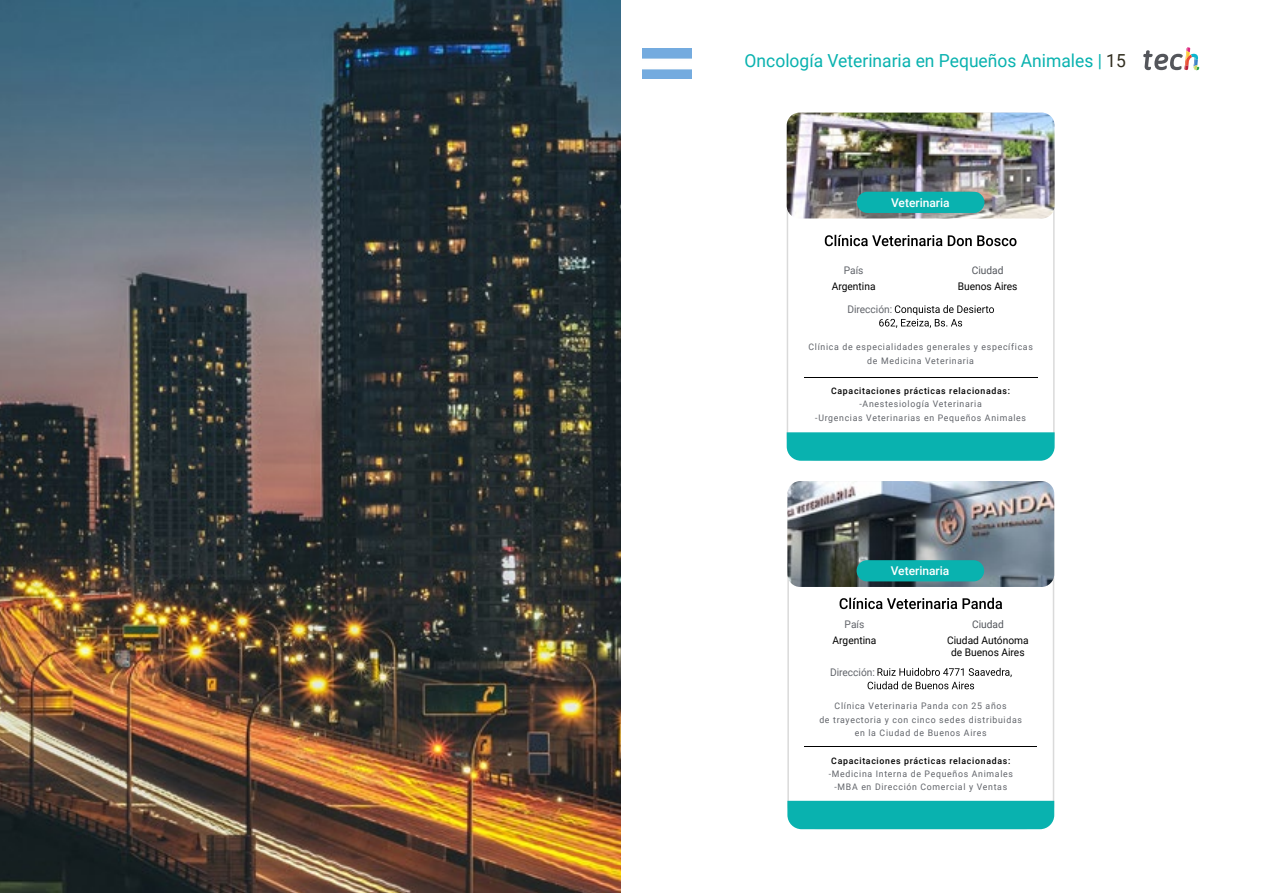
<style>
.page{position:relative;width:1263px;height:893px;background:#fff}
.page>*{position:absolute;margin:0;border:0;box-sizing:border-box;transform-origin:0 0}
.t1{font:18px "Roboto";color:#09b2af}
.t2{font:500 12px "Roboto";color:#fff}
.t3{font:10.5px/12px "Roboto";color:#000;text-align:center}
.t4{font:10.5px "Roboto";color:#61646a}
.t5{font:10.5px "Roboto";color:#52555b}
.t6{font:9px/13.5px "Roboto";letter-spacing:.08em;color:#61646a;text-align:center}
.t7{font:500 9px "Roboto";letter-spacing:.08em;color:#000}
.s1{color:#00b0ae}
.s2{color:#312e20}
</style>
<div class="page">
<svg style="left:1143px;top:47px;width:56px;height:24px"></svg>
<img style="left:0;top:0;width:621px;height:893px">
<svg style="left:786px;top:112px;width:269px;height:339px"></svg>
<img style="left:787px;top:113px;width:267px;height:105px">
<div style="left:857px;top:192px;width:127px;height:21px;background:#09b2af;border-radius:11px"></div>
<svg style="left:787px;top:432px;width:267px;height:29px;background:#10b4b1"></svg>
<hr style="left:804px;top:377px;width:233px;height:1px;background:#000">
<svg style="left:825px;top:235px;width:191px;height:11px"></svg>
<svg style="left:879px;top:305px;width:115px;height:23px"></svg>
<svg style="left:787px;top:492px;width:268px;height:338px"></svg>
<img style="left:787px;top:481px;width:267px;height:106px">
<div style="left:856px;top:560px;width:128px;height:21px;background:#09b2af;border-radius:11px"></div>
<div style="left:787px;top:801px;width:267px;height:28px;background:#09b2af"></div>
<hr style="left:804px;top:746px;width:233px;height:1px;background:#000">
<svg style="left:839px;top:598px;width:163px;height:11px"></svg>
<svg style="left:867px;top:668px;width:145px;height:21px"></svg>
<h1 class="t1" style="left:745px;top:48px;width:383px">Oncología Veterinaria en Pequeños Animale<span class="s1">s |</span> <span class="s2">15</span></h1>
<h2 class="t2" style="left:891px;top:194px;width:60px">Veterinaria</h2>
<p class="t4" style="left:844px;top:263px;width:21px">País</p>
<p class="t3" style="left:832px;top:280px;width:45px">Argentina</p>
<p class="t5" style="left:972px;top:263px;width:33px">Ciudad</p>
<p class="t3" style="left:958px;top:280px;width:61px">Buenos Aires</p>
<p class="t4" style="left:847px;top:302px;width:46px">Dirección:</p>
<p class="t6" style="left:808px;top:340px;width:226px">Clínica de especialidades generales y específicas de Medicina Veterinaria</p>
<p class="t7" style="left:831px;top:385px;width:180px">Capacitaciones prácticas relacionadas:</p>
<p class="t6" style="left:815px;top:397px;width:212px">-Anestesiología Veterinaria<br>-Urgencias Veterinarias en Pequeños Animales</p>
<h2 class="t2" style="left:891px;top:563px;width:60px">Veterinaria</h2>
<p class="t4" style="left:845px;top:617px;width:21px">País</p>
<p class="t3" style="left:833px;top:634px;width:45px">Argentina</p>
<p class="t4" style="left:830px;top:665px;width:46px">Dirección:</p>
<p class="t5" style="left:972px;top:617px;width:33px">Ciudad</p>
<p class="t3" style="left:947px;top:634px;width:83px">Ciudad Autónoma de Buenos Aires</p>
<p class="t6" style="left:819px;top:699px;width:204px">Clínica Veterinaria Panda con 25 años<br>de trayectoria y con cinco sedes distribuidas en la Ciudad de Buenos Aires</p>
<p class="t7" style="left:831px;top:754px;width:180px">Capacitaciones prácticas relacionadas:</p>
<p class="t6" style="left:829px;top:767px;width:186px">-Medicina Interna de Pequeños Animales -MBA en Dirección Comercial y Ventas</p>
</div>
